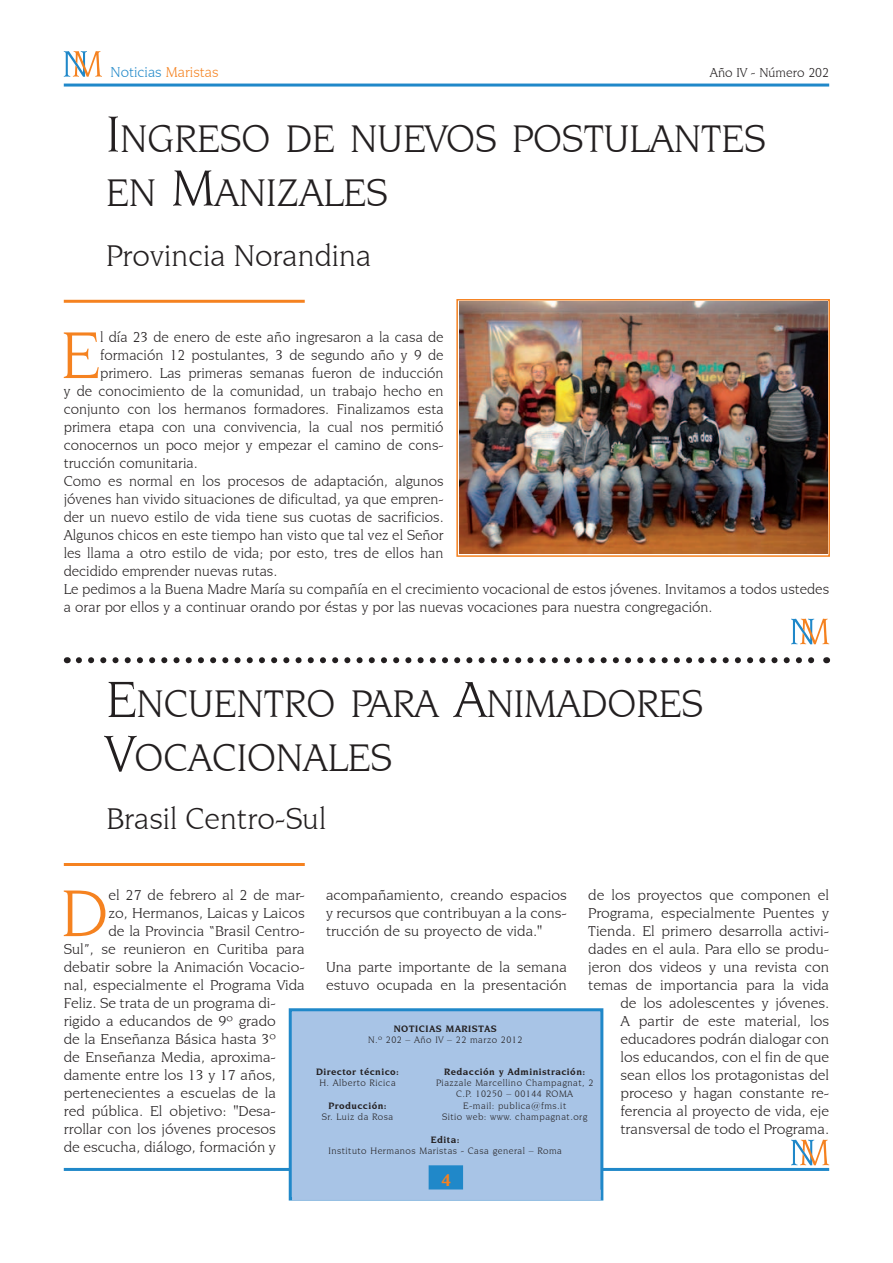
<style>
.page{position:relative;width:893px;height:1263px;background:#fff}
.page>*{position:absolute;margin:0;border:0;box-sizing:border-box;transform-origin:0 0}
.t1{font:70.2px "Novarese IT Cby BT";color:#f58220;scale:1.04 1}
.t2{font:70.2px "Novarese IT Cby BT";color:#f58220}
.t3{font:40.5px/54px "Novarese IT Cby BT";color:#231f20}
.t4{font:31.5px "Novarese IT Cby BT";color:#231f20}
.t5{font:700 18px "Novarese IT Cby BT";color:#f58220}
.t6{font:15px/18px "Novarese IT Cby BT";color:#231f20;text-align:justify;scale:1.04 1}
.t7{font:15px "Novarese IT Cby BT";color:#231f20}
.t8{font:15px "Novarese IT Cby BT";color:#2088c9}
.t9{font:13.5px "Novarese IT Cby BT";color:#231f20}
.t10{font:9.75px/11.2px "Novarese IT Cby BT";letter-spacing:.05em;color:#231f20;text-align:center}
.t11{font:700 9.75px "Novarese IT Cby BT";letter-spacing:.05em;color:#231f20}
.s1{color:#f58220}
.s2{font-size:54px}
</style>
<div class="page">
<hr style="left:64px;top:84px;width:765px;height:3px;background:#2088c9">
<svg style="left:64px;top:51px;width:38px;height:26px"></svg>
<svg style="left:791px;top:1140px;width:38px;height:25px"></svg>
<hr style="left:64px;top:300px;width:241px;height:3px;background:#f58220">
<hr style="left:64px;top:1168px;width:765px;height:3px;background:#2088c9">
<div style="left:289px;top:1008px;width:314px;height:192px;background:#a8c4e6;border:3px solid #2088c9"></div>
<div style="left:429px;top:1165px;width:34px;height:25px;background:#2088c9;border:3px solid #2088c9"></div>
<div style="left:292px;top:1190px;width:309px;height:10px;background:#a8c4e6"></div>
<hr style="left:64px;top:863px;width:241px;height:3px;background:#f58220">
<img style="left:459px;top:302px;width:368px;height:252px">
<div style="left:456px;top:299px;width:374px;height:258px;border:2px solid #f58220"></div>
<svg style="left:79px;top:657px;width:736px;height:6px"></svg>
<svg style="left:791px;top:619px;width:38px;height:25px"></svg>
<p class="t8" style="left:111px;top:63px;width:110px">Noticias <span class="s1">Maristas</span></p>
<p class="t9" style="left:710px;top:64px;width:121px">Año IV - Número 202</p>
<h2 class="t3" style="left:106px;top:111px;width:661px"><span class="s2">I</span>NGRESO DE NUEVOS POSTULANTES<br>EN <span class="s2">M</span>ANIZALES</h2>
<h3 class="t4" style="left:106px;top:237px;width:267px">Provincia Norandina</h3>
<h1 class="t2" style="left:61px;top:313px;width:41px">E</h1>
<p class="t7" style="left:100px;top:328px;width:345px">l día 23 de enero de este año ingresaron a la casa de</p>
<p class="t7" style="left:100px;top:346px;width:345px">formación 12 postulantes, 3 de segundo año y 9 de</p>
<p class="t7" style="left:100px;top:364px;width:345px">primero. Las primeras semanas fueron de inducción</p>
<p class="t7" style="left:64px;top:382px;width:381px">y de conocimiento de la comunidad, un trabajo hecho en</p>
<p class="t7" style="left:64px;top:400px;width:381px">conjunto con los hermanos formadores. Finalizamos esta</p>
<p class="t7" style="left:64px;top:418px;width:381px">primera etapa con una convivencia, la cual nos permitió</p>
<p class="t7" style="left:64px;top:436px;width:381px">conocernos un poco mejor y empezar el camino de cons-</p>
<p class="t7" style="left:64px;top:454px;width:135px">trucción comunitaria.</p>
<p class="t7" style="left:64px;top:472px;width:381px">Como es normal en los procesos de adaptación, algunos</p>
<p class="t7" style="left:64px;top:490px;width:381px">jóvenes han vivido situaciones de dificultad, ya que empren-</p>
<p class="t7" style="left:64px;top:508px;width:381px">der un nuevo estilo de vida tiene sus cuotas de sacrificios.</p>
<p class="t7" style="left:64px;top:526px;width:381px">Algunos chicos en este tiempo han visto que tal vez el Señor</p>
<p class="t7" style="left:64px;top:544px;width:381px">les llama a otro estilo de vida; por esto, tres de ellos han</p>
<p class="t7" style="left:64px;top:562px;width:215px">decidido emprender nuevas rutas.</p>
<p class="t7" style="left:64px;top:580px;width:767px">Le pedimos a la Buena Madre María su compañía en el crecimiento vocacional de estos jóvenes. Invitamos a todos ustedes</p>
<p class="t7" style="left:64px;top:598px;width:650px">a orar por ellos y a continuar orando por éstas y por las nuevas vocaciones para nuestra congregación.</p>
<h2 class="t3" style="left:106px;top:676px;width:598px"><span class="s2">E</span>NCUENTRO PARA <span class="s2">A</span>NIMADORES<br><span class="s2">V</span>OCACIONALES</h2>
<h3 class="t4" style="left:106px;top:800px;width:221px">Brasil Centro-Sul</h3>
<h1 class="t1" style="left:61px;top:871px;width:47px">D</h1>
<p class="t6" style="left:108px;top:886px;width:190px">el 27 de febrero al 2 de mar-</p>
<p class="t6" style="left:108px;top:904px;width:190px">zo, Hermanos, Laicas y Laicos</p>
<p class="t6" style="left:108px;top:922px;width:190px">de la Provincia “Brasil Centro-</p>
<p class="t6" style="left:64px;top:940px;width:233px">Sul”, se reunieron en Curitiba para</p>
<p class="t6" style="left:64px;top:958px;width:233px">debatir sobre la Animación Vocacio-</p>
<p class="t6" style="left:64px;top:976px;width:233px">nal, especialmente el Programa Vida</p>
<p class="t6" style="left:64px;top:994px;width:205px">Feliz. Se trata de un programa di-</p>
<p class="t6" style="left:64px;top:1012px;width:206px">rigido a educandos de 9º grado</p>
<p class="t6" style="left:64px;top:1030px;width:205px">de la Enseñanza Básica hasta 3º</p>
<p class="t6" style="left:64px;top:1048px;width:206px">de Enseñanza Media, aproxima-</p>
<p class="t6" style="left:64px;top:1066px;width:205px">damente entre los 13 y 17 años,</p>
<p class="t6" style="left:64px;top:1084px;width:205px">pertenecientes a escuelas de la</p>
<p class="t6" style="left:64px;top:1102px;width:206px">red pública. El objetivo: "Desa-</p>
<p class="t6" style="left:64px;top:1120px;width:205px">rrollar con los jóvenes procesos</p>
<p class="t6" style="left:64px;top:1138px;width:205px">de escucha, diálogo, formación y</p>
<p class="t6" style="left:326px;top:886px;width:233px">acompañamiento, creando espacios y recursos que contribuyan a la cons&shy;trucción de su proyecto de vida."</p>
<p class="t6" style="left:326px;top:958px;width:233px">Una parte importante de la semana estuvo ocupada en la presentación</p>
<p class="t6" style="left:588px;top:886px;width:233px;text-align:right">de los proyectos que componen el<br>Programa, especialmente Puentes y<br>Tienda. El primero desarrolla activi&shy;dades en el aula. Para ello se produ&shy;jeron dos videos y una revista con temas de importancia para la vida de los adolescentes y jóvenes.<br>A partir de este material, los educadores podrán dialogar con<br>los educandos, con el fin de que sean ellos los protagonistas del proceso y hagan constante re&shy;ferencia al proyecto de vida, eje transversal de todo el Programa.</p>
<p class="t11" style="left:394px;top:1023px;width:104px">noticiaS MARISTAS</p>
<p class="t10" style="left:368px;top:1034px;width:156px">N.º 202 – Año IV – 22 marzo 2012</p>
<p class="t11" style="left:316px;top:1066px;width:85px">Director técnico:</p>
<p class="t10" style="left:319px;top:1077px;width:78px">H. Alberto Ricica</p>
<p class="t11" style="left:328px;top:1099px;width:60px">Producción:</p>
<p class="t10" style="left:322px;top:1111px;width:73px">Sr. Luiz da Rosa</p>
<p class="t11" style="left:444px;top:1066px;width:143px">Redacción y Administración:</p>
<p class="t10" style="left:436px;top:1077px;width:159px">Piazzale Marcellino Champagnat, 2<br>C.P. 10250 – 00144 ROMA<br>E-mail: publica@fms.it<br>Sitio web: www. champagnat.org</p>
<p class="t11" style="left:431px;top:1133px;width:30px">Edita:</p>
<p class="t10" style="left:328px;top:1145px;width:235px">Instituto Hermanos Maristas - Casa general – Roma</p>
<p class="t5" style="left:441px;top:1169px;width:12px">4</p>
</div>
